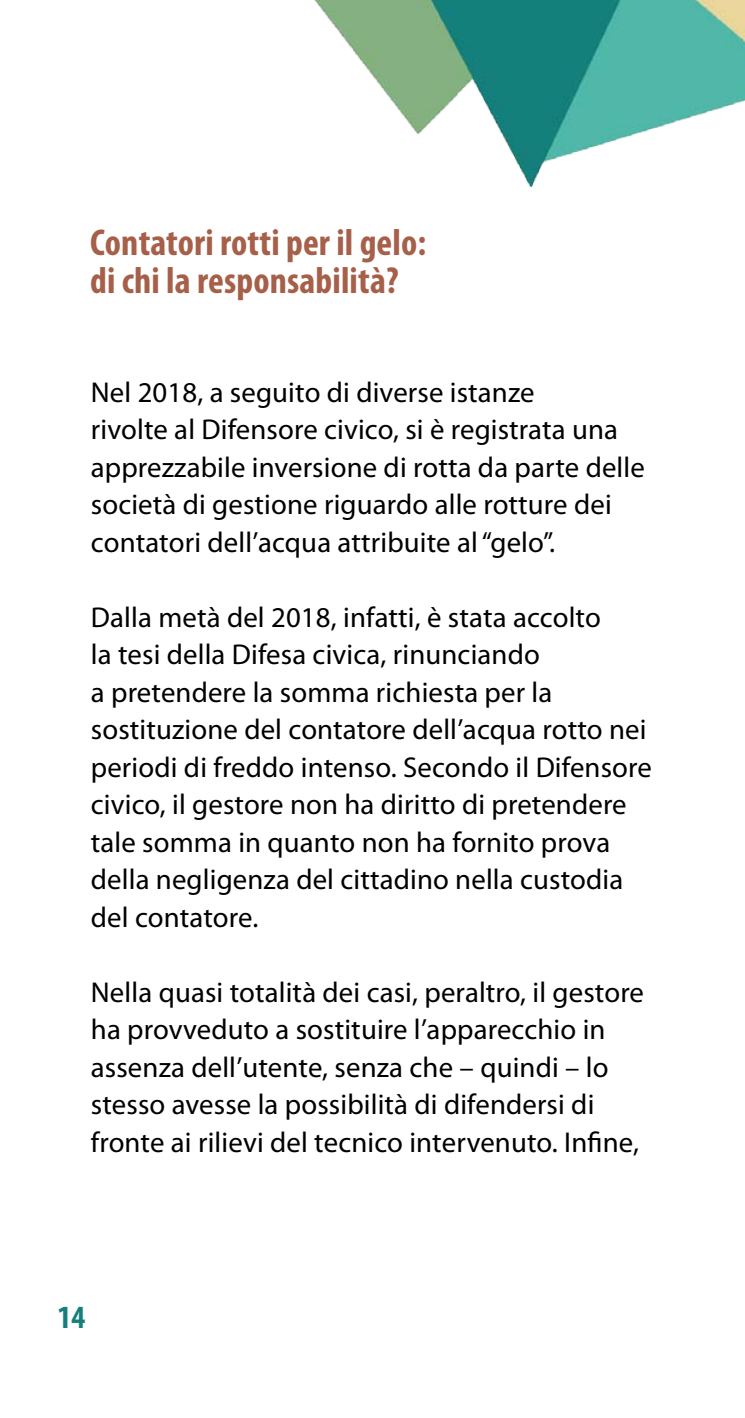
<style>
.page{position:relative;width:745px;height:1418px;background:#fff}
.page>*{position:absolute;margin:0;border:0;box-sizing:border-box;transform-origin:0 0}
.t1{font:700 condensed 37.5px/37.5px "Myriad Pro";letter-spacing:.005em;color:#a6604a}
.t2{font:700 condensed 32.5px "Myriad Pro";color:#147f7b}
.t3{font:28.75px/37.5px "Myriad Pro";letter-spacing:.005em;color:#000}
</style>
<div class="page">
<img style="left:314px;top:0;width:430px;height:186px">
<h1 class="t1" style="left:90px;top:223px;width:337px">Contatori rotti per il gelo: di chi la responsabilità?</h1>
<p class="t3" style="left:91px;top:372px;width:555px">Nel 2018, a seguito di diverse istanze<br>rivolte al Difensore civico, si è registrata una apprezzabile inversione di rotta da parte delle società di gestione riguardo alle rotture dei contatori dell’acqua attribuite al “gelo”.</p>
<p class="t3" style="left:91px;top:597px;width:562px">Dalla metà del 2018, infatti, è stata accolto<br>la tesi della Difesa civica, rinunciando<br>a pretendere la somma richiesta per la sostituzione del contatore dell’acqua rotto nei periodi di freddo intenso. Secondo il Difensore civico, il gestore non ha diritto di pretendere tale somma in quanto non ha fornito prova della negligenza del cittadino nella custodia del contatore.</p>
<p class="t3" style="left:91px;top:972px;width:554px">Nella quasi totalità dei casi, peraltro, il gestore ha provveduto a sostituire l’apparecchio in assenza dell’utente, senza che – quindi – lo stesso avesse la possibilità di difendersi di fronte ai rilievi del tecnico intervenuto. Infine,</p>
<p class="t2" style="left:57px;top:1296px;width:29px">14</p>
</div>
